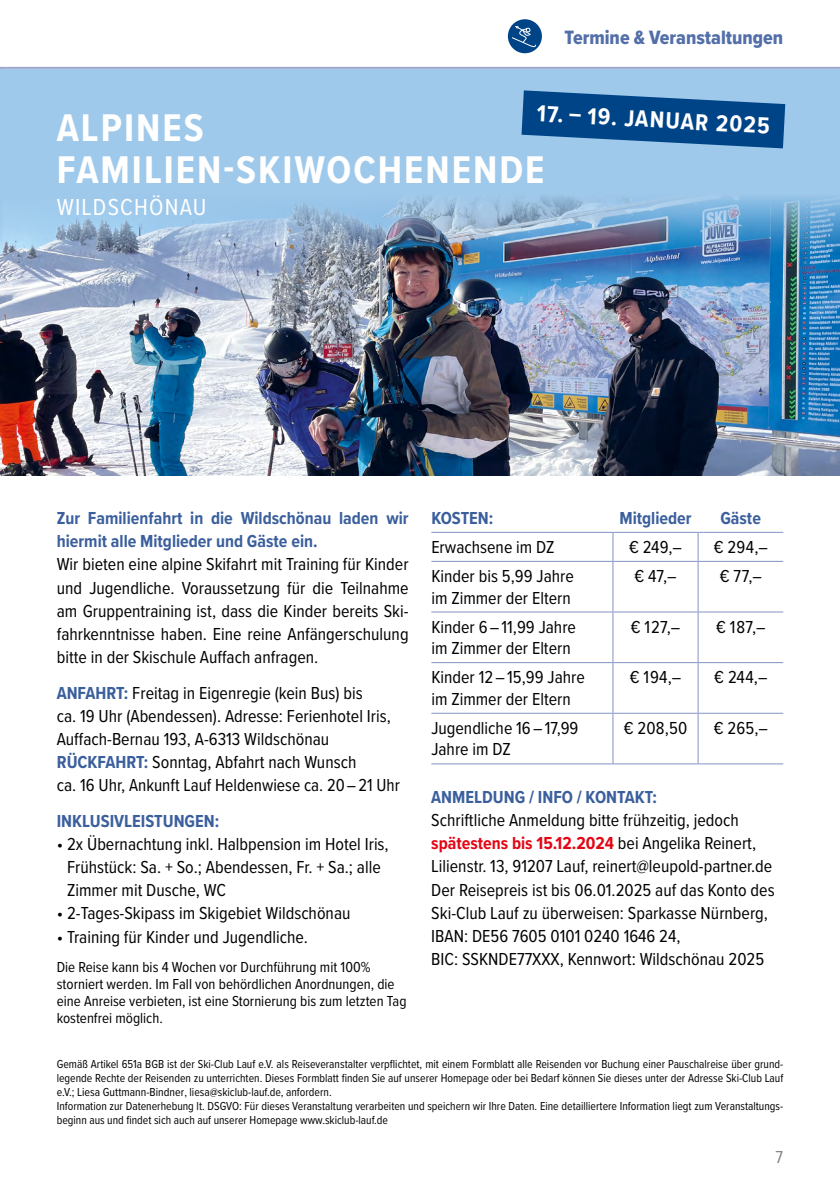
<style>
.page{position:relative;width:840px;height:1191px;background:#fff}
.page>*{position:absolute;margin:0;border:0;box-sizing:border-box;transform-origin:0 0}
.t1{font:700 40px/42px "Proxima Nova Cond";letter-spacing:.05em;color:#fff}
.t2{font:700 24px "Proxima Nova Cond";color:#fff}
.t3{font:24px "Proxima Nova Cond";letter-spacing:.05em;color:#fff}
.t4{font:20px "Proxima Nova Cond Extrabld";color:#536fa9}
.t5{font:18px/23.2px "Proxima Nova Cond";color:#000}
.t6{font:700 18px/23.2px "Proxima Nova Cond";color:#3b5f9d}
.t7{font:18px "Proxima Nova Cond";color:#878787}
.t8{font:15px/17px "Proxima Nova Cond";color:#000}
.t9{font:12px/14px "Proxima Nova Cond";color:#000}
.s1{font-weight:700;color:#3b5f9d}
.s2{font-weight:700;color:#e30615}
</style>
<div class="page">
<img style="left:0;top:252px;width:839px;height:224px">
<svg style="left:0;top:69px;width:839px;height:183px;background:#97bfe1"></svg>
<svg style="left:521px;top:90px;width:263px;height:58px;background:#26639f"></svg>
<svg style="left:612px;top:533px;width:1px;height:28px"></svg>
<svg style="left:697px;top:533px;width:1px;height:28px"></svg>
<hr style="left:431px;top:561px;width:181px;height:1px;background:#8493c2">
<hr style="left:612px;top:561px;width:85px;height:1px;background:#8493c2">
<hr style="left:612px;top:562px;width:1px;height:49px;background:#8493c2">
<hr style="left:697px;top:561px;width:85px;height:1px;background:#8493c2">
<hr style="left:697px;top:562px;width:1px;height:49px;background:#8493c2">
<hr style="left:431px;top:611px;width:181px;height:1px;background:#8493c2">
<hr style="left:612px;top:611px;width:85px;height:1px;background:#8493c2">
<hr style="left:612px;top:612px;width:1px;height:50px;background:#8493c2">
<hr style="left:697px;top:611px;width:85px;height:1px;background:#8493c2">
<hr style="left:697px;top:612px;width:1px;height:50px;background:#8493c2">
<hr style="left:431px;top:662px;width:181px;height:1px;background:#8493c2">
<hr style="left:612px;top:662px;width:85px;height:1px;background:#8493c2">
<hr style="left:612px;top:663px;width:1px;height:50px;background:#8493c2">
<hr style="left:697px;top:662px;width:85px;height:1px;background:#8493c2">
<hr style="left:697px;top:663px;width:1px;height:50px;background:#8493c2">
<hr style="left:431px;top:713px;width:181px;height:1px;background:#8493c2">
<hr style="left:612px;top:713px;width:85px;height:1px;background:#8493c2">
<hr style="left:612px;top:714px;width:1px;height:49px;background:#8493c2">
<hr style="left:697px;top:713px;width:85px;height:1px;background:#8493c2">
<hr style="left:697px;top:714px;width:1px;height:49px;background:#8493c2">
<hr style="left:431px;top:763px;width:181px;height:1px;background:#8493c2">
<hr style="left:612px;top:763px;width:85px;height:1px;background:#8493c2">
<hr style="left:697px;top:763px;width:85px;height:1px;background:#8493c2">
<hr style="left:431px;top:532px;width:181px;height:1px;background:#8493c2">
<hr style="left:612px;top:532px;width:85px;height:1px;background:#8493c2">
<hr style="left:697px;top:532px;width:85px;height:1px;background:#8493c2">
<div style="left:507px;top:19px;width:34px;height:34px;background:#048;border-radius:50%"></div>
<svg style="left:511px;top:26px;width:25px;height:21px"></svg>
<hr style="left:0;top:67px;width:839px;height:2px;background:#9ca7ce">
<p class="t4" style="left:564px;top:23px;width:220px">Termine &amp; Veranstaltungen</p>
<h2 class="t2" style="left:537px;top:96px;width:235px;rotate:3deg">17. – 19. JANUAR 2025</h2>
<h1 class="t1" style="left:57px;top:106px;width:489px">ALPINES<br>FAMILIEN-SKIWOCHENENDE</h1>
<h2 class="t3" style="left:57px;top:189px;width:151px">WILDSCHÖNAU</h2>
<p class="t6" style="left:57px;top:506px;width:353px">Zur Familienfahrt in die Wildschönau laden wir hiermit alle Mitglieder und Gäste ein.</p>
<p class="t5" style="left:57px;top:552px;width:353px;text-align:justify">Wir bieten eine alpine Skifahrt mit Training für Kinder und Jugendliche. Voraussetzung für die Teilnahme am Gruppentraining ist, dass die Kinder bereits Ski&shy;fahrkenntnisse haben. Eine reine Anfängerschulung bitte in der Skischule Auffach anfragen.</p>
<p class="t5" style="left:57px;top:680px;width:344px"><span class="s1">ANFAHRT:</span> Freitag in Eigenregie (kein Bus) bis<br>ca. 19 Uhr (Abendessen). Adresse: Ferienhotel Iris, Auffach-Bernau 193, A-6313 Wildschönau <span class="s1">RÜCKFAHRT:</span> Sonntag, Abfahrt nach Wunsch<br>ca. 16 Uhr, Ankunft Lauf Heldenwiese ca. 20 – 21 Uhr</p>
<p class="t6" style="left:57px;top:808px;width:164px">INKLUSIVLEISTUNGEN:</p>
<p class="t5" style="left:67px;top:831px;width:323px;text-indent:-10px">• 2x Übernachtung inkl. Halbpension im Hotel Iris,<br>Frühstück: Sa. + So.; Abendessen, Fr. + Sa.; alle<br>Zimmer mit Dusche, WC</p>
<p class="t5" style="left:57px;top:901px;width:295px">• 2-Tages-Skipass im Skigebiet Wildschönau</p>
<p class="t5" style="left:57px;top:924px;width:252px">• Training für Kinder und Jugendliche.</p>
<p class="t8" style="left:57px;top:957px;width:351px">Die Reise kann bis 4 Wochen vor Durchführung mit 100% storniert werden. Im Fall von behördlichen Anordnungen, die eine Anreise verbieten, ist eine Stornierung bis zum letzten Tag kostenfrei möglich.</p>
<p class="t6" style="left:431px;top:506px;width:63px">KOSTEN:</p>
<p class="t6" style="left:619px;top:506px;width:74px">Mitglieder</p>
<p class="t6" style="left:720px;top:506px;width:42px">Gäste</p>
<p class="t5" style="left:431px;top:534px;width:125px">Erwachsene im DZ</p>
<p class="t5" style="left:628px;top:534px;width:54px">€ 249,–</p>
<p class="t5" style="left:713px;top:534px;width:56px">€ 294,–</p>
<p class="t5" style="left:431px;top:564px;width:144px;line-height:21.6px">Kinder bis 5,99 Jahre im Zimmer der Eltern</p>
<p class="t5" style="left:634px;top:563px;width:44px">€ 47,–</p>
<p class="t5" style="left:719px;top:563px;width:44px">€ 77,–</p>
<p class="t5" style="left:431px;top:615px;width:146px;line-height:21.6px">Kinder 6 – 11,99 Jahre im Zimmer der Eltern</p>
<p class="t5" style="left:630px;top:614px;width:51px">€ 127,–</p>
<p class="t5" style="left:715px;top:614px;width:51px">€ 187,–</p>
<p class="t5" style="left:431px;top:665px;width:155px;line-height:21.6px">Kinder 12 – 15,99 Jahre im Zimmer der Eltern</p>
<p class="t5" style="left:629px;top:665px;width:53px">€ 194,–</p>
<p class="t5" style="left:713px;top:665px;width:55px">€ 244,–</p>
<p class="t5" style="left:431px;top:716px;width:149px;line-height:21.6px">Jugendliche 16 – 17,99<br>Jahre im DZ</p>
<p class="t5" style="left:623px;top:715px;width:65px">€ 208,50</p>
<p class="t5" style="left:713px;top:715px;width:56px">€ 265,–</p>
<p class="t6" style="left:431px;top:785px;width:227px">ANMELDUNG / INFO / KONTAKT:</p>
<p class="t5" style="left:431px;top:807px;width:344px">Schriftliche Anmeldung bitte frühzeitig, jedoch <span class="s2">spätestens bis 15.12.2024</span> bei Angelika Reinert, Lilienstr. 13, 91207 Lauf, reinert@leupold-partner.de Der Reisepreis ist bis 06.01.2025 auf das Konto des Ski-Club Lauf zu überweisen: Sparkasse Nürnberg, IBAN: DE56 7605 0101 0240 1646 24,<br>BIC: SSKNDE77XXX, Kennwort: Wildschönau 2025</p>
<p class="t9" style="left:57px;top:1056px;width:727px">Gemäß Artikel 651a BGB ist der Ski-Club Lauf e.V. als Reiseveranstalter verpflichtet, mit einem Formblatt alle Reisenden vor Buchung einer Pauschalreise über grund&shy;legende Rechte der Reisenden zu unterrichten. Dieses Formblatt finden Sie auf unserer Homepage oder bei Bedarf können Sie dieses unter der Adresse Ski-Club Lauf e.V.; Liesa Guttmann-Bindner, liesa@skiclub-lauf.de, anfordern.<br>Information zur Datenerhebung lt. DSGVO: Für dieses Veranstaltung verarbeiten und speichern wir Ihre Daten. Eine detailliertere Information liegt zum Veranstaltungs&shy;beginn aus und findet sich auch auf unserer Homepage www.skiclub-lauf.de</p>
<p class="t7" style="left:775px;top:1143px;width:9px">7</p>
</div>
